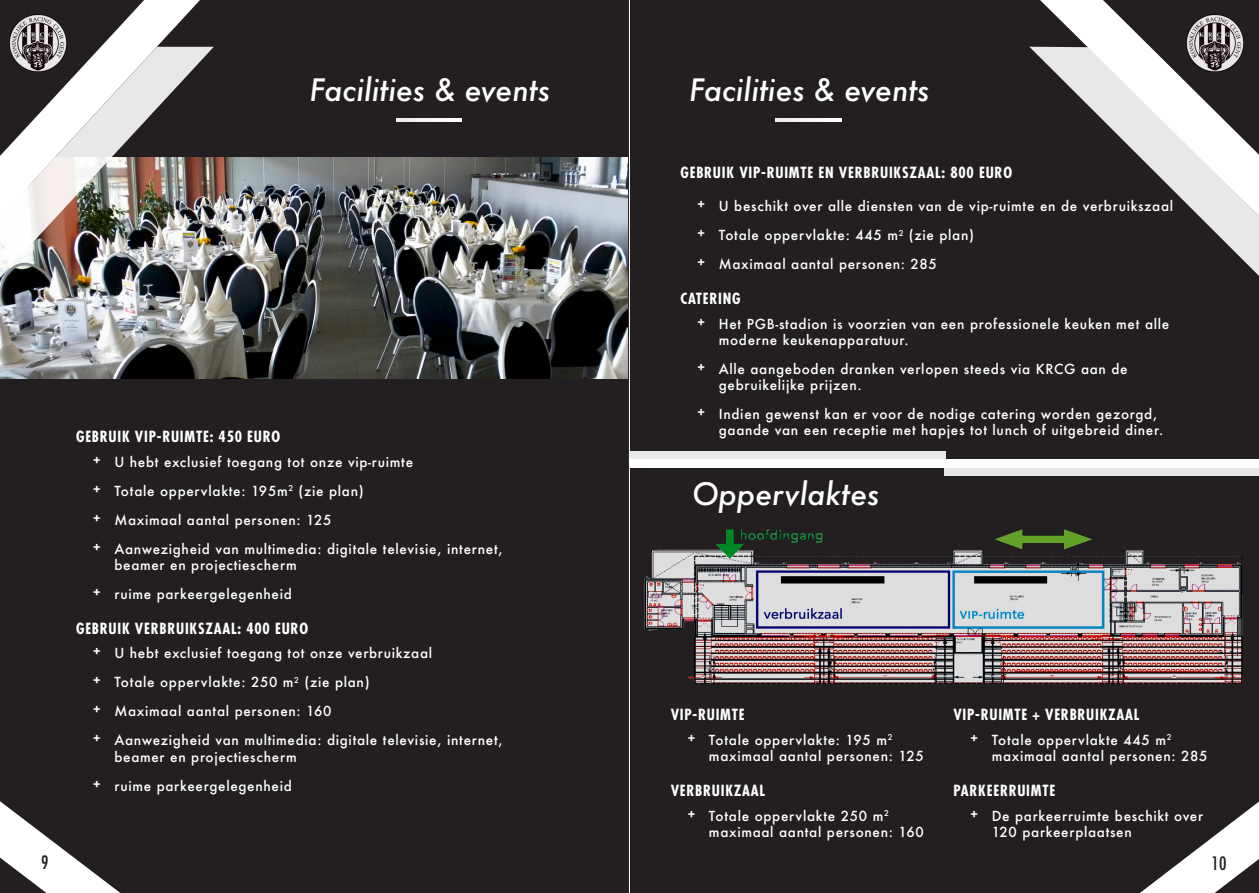
<style>
.page{position:relative;width:1259px;height:893px;background:#fff}
.page>*{position:absolute;margin:0;border:0;box-sizing:border-box;transform-origin:0 0}
.Title{font:italic 500 30px "Futura";color:#fff}
.Numbering{font:500 condensed 18px "Futura";color:#231f20}
.Facilities_-_Heading{font:700 condensed 15px "Futura";letter-spacing:.05em;color:#fff}
.t1{font:500 13.5px/16.2px "Futura";letter-spacing:.05em;color:#fff}
.s1{font-stretch:condensed;font-size:18px}
</style>
<div class="page">
<div style="left:0;top:0;width:629px;height:893px;background:#231f20"></div>
<img style="left:0;top:158px;width:628px;height:220px">
<svg style="left:9px;top:0;width:191px;height:47px"></svg>
<img style="left:0;top:47px;width:214px;height:231px">
<img style="left:10px;top:14px;width:57px;height:57px">
<svg style="left:0;top:801px;width:120px;height:92px"></svg>
<div style="left:629px;top:0;width:630px;height:893px;background:#231f20"></div>
<svg style="left:1029px;top:47px;width:230px;height:229px"></svg>
<svg style="left:1040px;top:0;width:219px;height:216px"></svg>
<img style="left:644px;top:529px;width:599px;height:156px">
<div style="left:629px;top:451px;width:317px;height:8px;background:#e8e8e8"></div>
<div style="left:629px;top:459px;width:630px;height:8px;background:#fff"></div>
<div style="left:944px;top:467px;width:315px;height:9px;background:#e8e8e8"></div>
<svg style="left:1140px;top:801px;width:119px;height:92px"></svg>
<hr style="left:396px;top:119px;width:65px;height:3px;background:#f5f5f5">
<hr style="left:775px;top:119px;width:66px;height:3px;background:#f5f5f5">
<hr style="left:629px;top:0;width:1px;height:893px;background:#fff">
<p class="Numbering" style="left:41px;top:850px;width:9px">9</p>
<p class="Title" style="left:309px;top:70px;width:242px">Facilities &amp; events</p>
<p class="Title" style="left:689px;top:70px;width:242px">Facilities &amp; events</p>
<p class="Facilities_-_Heading" style="left:76px;top:427px;width:206px">GEBRUIK VIP-RUIMTE: 450 EURO</p>
<p class="t1" style="left:93px;top:453px;width:321px"><span class="s1">+</span> U hebt exclusief toegang tot onze vip-ruimte</p>
<p class="t1" style="left:93px;top:482px;width:272px"><span class="s1">+</span> Totale oppervlakte: 195m<sup>2</sup> (zie plan)</p>
<p class="t1" style="left:93px;top:511px;width:240px"><span class="s1">+</span> Maximaal aantal personen: 125</p>
<p class="t1" style="left:114px;top:540px;width:390px;text-indent:-21px"><span class="s1">+</span> Aanwezigheid van multimedia: digitale televisie, internet, beamer en projectiescherm</p>
<p class="t1" style="left:93px;top:585px;width:200px"><span class="s1">+</span> ruime parkeergelegenheid</p>
<p class="Facilities_-_Heading" style="left:76px;top:618px;width:233px">GEBRUIK VERBRUIKSZAAL: 400 EURO</p>
<p class="t1" style="left:93px;top:645px;width:340px"><span class="s1">+</span> U hebt exclusief toegang tot onze verbruikzaal</p>
<p class="t1" style="left:93px;top:674px;width:278px"><span class="s1">+</span> Totale oppervlakte: 250 m<sup>2</sup> (zie plan)</p>
<p class="t1" style="left:93px;top:703px;width:240px"><span class="s1">+</span> Maximaal aantal personen: 160</p>
<p class="t1" style="left:114px;top:732px;width:390px;text-indent:-21px"><span class="s1">+</span> Aanwezigheid van multimedia: digitale televisie, internet, beamer en projectiescherm</p>
<p class="t1" style="left:93px;top:777px;width:200px"><span class="s1">+</span> ruime parkeergelegenheid</p>
<p class="Facilities_-_Heading" style="left:680px;top:163px;width:333px">GEBRUIK VIP-RUIMTE EN VERBRUIKSZAAL: 800 EURO</p>
<p class="t1" style="left:697px;top:198px;width:477px"><span class="s1">+</span> U beschikt over alle diensten van de vip-ruimte en de verbruikszaal</p>
<p class="t1" style="left:697px;top:227px;width:278px"><span class="s1">+</span> Totale oppervlakte: 445 m<sup>2</sup> (zie plan)</p>
<p class="t1" style="left:697px;top:256px;width:241px"><span class="s1">+</span> Maximaal aantal personen: 285</p>
<p class="Facilities_-_Heading" style="left:680px;top:289px;width:62px">CATERING</p>
<p class="t1" style="left:719px;top:316px;width:452px;text-indent:-21px"><span class="s1">+</span> Het PGB-stadion is voorzien van een professionele keuken met alle moderne keukenapparatuur.</p>
<p class="t1" style="left:719px;top:361px;width:410px;text-indent:-21px"><span class="s1">+</span> Alle aangeboden dranken verlopen steeds via KRCG aan de gebruikelijke prijzen.</p>
<p class="t1" style="left:719px;top:406px;width:446px;text-indent:-21px"><span class="s1">+</span> Indien gewenst kan er voor de nodige catering worden gezorgd, gaande van een receptie met hapjes tot lunch of uitgebreid diner.</p>
<p class="Title" style="left:692px;top:473px;width:189px">Oppervlaktes</p>
<p class="Facilities_-_Heading" style="left:670px;top:705px;width:75px">VIP-RUIMTE</p>
<p class="t1" style="left:709px;top:731px;width:216px;text-indent:-21px"><span class="s1">+</span> Totale oppervlakte: 195 m<sup>2 </sup>maximaal aantal personen: 125</p>
<p class="Facilities_-_Heading" style="left:670px;top:780px;width:96px">VERBRUIKZAAL</p>
<p class="t1" style="left:709px;top:807px;width:216px;text-indent:-21px"><span class="s1">+</span> Totale oppervlakte 250 m<sup>2 </sup>maximaal aantal personen: 160</p>
<p class="Facilities_-_Heading" style="left:953px;top:705px;width:188px">VIP-RUIMTE + VERBRUIKZAAL</p>
<p class="t1" style="left:991px;top:731px;width:217px;text-indent:-21px"><span class="s1">+</span> Totale oppervlakte 445 m<sup>2 </sup>maximaal aantal personen: 285</p>
<p class="Facilities_-_Heading" style="left:953px;top:780px;width:103px">PARKEERRUIMTE</p>
<p class="t1" style="left:991px;top:807px;width:213px;text-indent:-21px"><span class="s1">+</span> De parkeerruimte beschikt over<br>120 parkeerplaatsen</p>
<p class="Numbering" style="left:1211px;top:851px;width:16px">10</p>
</div>
